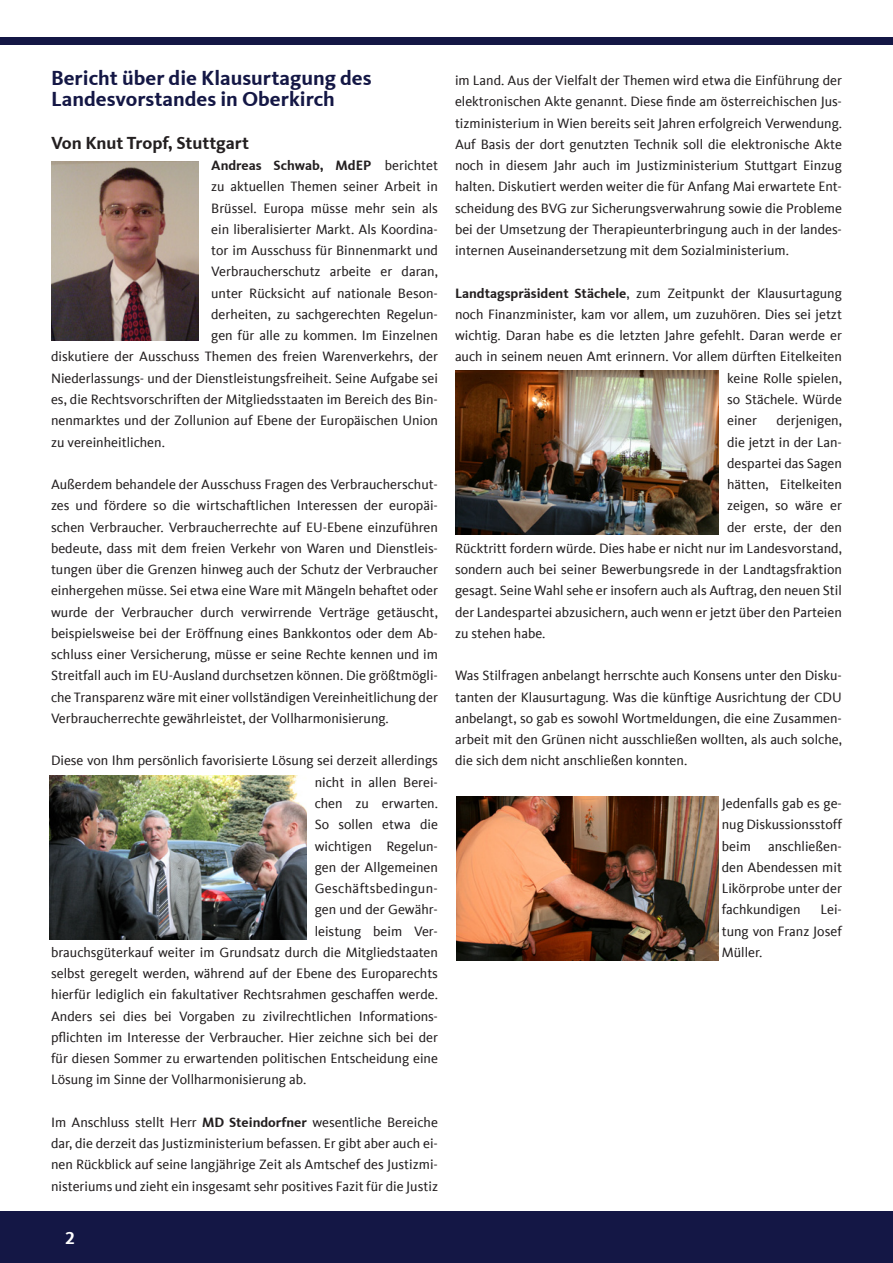
<style>
.page{position:relative;width:893px;height:1263px;background:#fff}
.page>*{position:absolute;margin:0;border:0;box-sizing:border-box;transform-origin:0 0}
.t1{font:700 21px/21.3px "CDU Kievit Tab";color:#141745}
.t2{font:700 18px "CDU Kievit Tab";color:#231f20}
.t3{font:700 18px "CDU Kievit Tab";color:#fff}
.t4{font:13.95px/21.3px "CDU Kievit Tab";color:#231f20;text-align:justify}
.t5{font:700 13.95px "CDU Kievit Tab";color:#231f20}
.t6{font:13.95px "CDU Kievit Tab";letter-spacing:.025em;color:#231f20}
.s1{font-weight:400}
.s2{font-weight:700}
</style>
<div class="page">
<div style="left:0;top:1211px;width:893px;height:52px;background:#141745"></div>
<div style="left:0;top:37px;width:893px;height:8px;background:#141745"></div>
<img style="left:51px;top:161px;width:147px;height:180px">
<img style="left:50px;top:775px;width:256px;height:164px">
<img style="left:455px;top:371px;width:264px;height:164px">
<img style="left:456px;top:796px;width:263px;height:164px">
<h1 class="t1" style="left:51px;top:67px;width:322px">Bericht über die Klausurtagung des<br>Landesvorstandes in Oberkirch</h1>
<p class="t2" style="left:51px;top:132px;width:200px">Von Knut Tropf, Stuttgart</p>
<p class="t5" style="left:211px;top:157px;width:228px">Andreas Schwab, MdEP <span class="s1">berichtet</span></p>
<p class="t4" style="left:211px;top:176px;width:228px">zu aktuellen Themen seiner Arbeit in</p>
<p class="t4" style="left:211px;top:197px;width:228px">Brüssel. Europa müsse mehr sein als</p>
<p class="t4" style="left:211px;top:219px;width:228px">ein liberalisierter Markt. Als Koordina-</p>
<p class="t4" style="left:211px;top:240px;width:228px">tor im Ausschuss für Binnenmarkt und</p>
<p class="t4" style="left:211px;top:261px;width:228px">Verbraucherschutz arbeite er daran,</p>
<p class="t4" style="left:211px;top:282px;width:228px">unter Rücksicht auf nationale Beson-</p>
<p class="t4" style="left:211px;top:304px;width:228px">derheiten, zu sachgerechten Regelun-</p>
<p class="t4" style="left:211px;top:325px;width:228px">gen für alle zu kommen. Im Einzelnen</p>
<p class="t4" style="left:51px;top:346px;width:388px">diskutiere der Ausschuss Themen des freien Warenverkehrs, der</p>
<p class="t4" style="left:51px;top:368px;width:388px">Niederlassungs- und der Dienstleistungsfreiheit. Seine Aufgabe sei</p>
<p class="t4" style="left:51px;top:389px;width:388px">es, die Rechtsvorschriften der Mitgliedsstaaten im Bereich des Bin-</p>
<p class="t4" style="left:51px;top:410px;width:388px">nenmarktes und der Zollunion auf Ebene der Europäischen Union</p>
<p class="t4" style="left:51px;top:431px;width:115px">zu vereinheitlichen.</p>
<p class="t4" style="left:51px;top:474px;width:388px">Außerdem behandele der Ausschuss Fragen des Verbraucherschut&shy;zes und fördere so die wirtschaftlichen Interessen der europäi&shy;schen Verbraucher. Verbraucherrechte auf EU-Ebene einzuführen bedeute, dass mit dem freien Verkehr von Waren und Dienstleis&shy;tungen über die Grenzen hinweg auch der Schutz der Verbraucher einhergehen müsse. Sei etwa eine Ware mit Mängeln behaftet oder wurde der Verbraucher durch verwirrende Verträge getäuscht, beispielsweise bei der Eröffnung eines Bankkontos oder dem Ab&shy;schluss einer Versicherung, müsse er seine Rechte kennen und im Streitfall auch im EU-Ausland durchsetzen können. Die größtmögli&shy;che Transparenz wäre mit einer vollständigen Vereinheitlichung der Verbraucherrechte gewährleistet, der Vollharmonisierung.</p>
<p class="t4" style="left:51px;top:750px;width:388px">Diese von Ihm persönlich favorisierte Lösung sei derzeit allerdings</p>
<p class="t4" style="left:315px;top:771px;width:125px">nicht in allen Berei-</p>
<p class="t4" style="left:315px;top:793px;width:125px">chen zu erwarten.</p>
<p class="t4" style="left:315px;top:814px;width:125px">So sollen etwa die</p>
<p class="t4" style="left:315px;top:835px;width:125px">wichtigen Regelun-</p>
<p class="t4" style="left:315px;top:856px;width:125px">gen der Allgemeinen</p>
<p class="t6" style="left:315px;top:880px;width:125px">Geschäftsbedingun-</p>
<p class="t4" style="left:315px;top:899px;width:125px">gen und der Gewähr-</p>
<p class="t4" style="left:315px;top:920px;width:125px">leistung beim Ver-</p>
<p class="t4" style="left:51px;top:942px;width:388px">brauchsgüterkauf weiter im Grundsatz durch die Mitgliedstaaten</p>
<p class="t4" style="left:51px;top:963px;width:388px">selbst geregelt werden, während auf der Ebene des Europarechts</p>
<p class="t4" style="left:51px;top:984px;width:388px">hierfür lediglich ein fakultativer Rechtsrahmen geschaffen werde.</p>
<p class="t4" style="left:51px;top:1005px;width:387px">Anders sei dies bei Vorgaben zu zivilrechtlichen Informations-</p>
<p class="t4" style="left:51px;top:1027px;width:388px">pflichten im Interesse der Verbraucher. Hier zeichne sich bei der</p>
<p class="t4" style="left:51px;top:1048px;width:388px">für diesen Sommer zu erwartenden politischen Entscheidung eine</p>
<p class="t4" style="left:51px;top:1069px;width:257px">Lösung im Sinne der Vollharmonisierung ab.</p>
<p class="t4" style="left:51px;top:1112px;width:388px">Im Anschluss stellt Herr <span class="s2">MD Steindorfner</span> wesentliche Bereiche dar, die derzeit das Justizministerium befassen. Er gibt aber auch ei&shy;nen Rückblick auf seine langjährige Zeit als Amtschef des Justizmi&shy;nisteriums und zieht ein insgesamt sehr positives Fazit für die Justiz</p>
<p class="t3" style="left:65px;top:1227px;width:11px">2</p>
<p class="t4" style="left:455px;top:70px;width:388px">im Land. Aus der Vielfalt der Themen wird etwa die Einführung der elektronischen Akte genannt. Diese finde am österreichischen Jus&shy;tizministerium in Wien bereits seit Jahren erfolgreich Verwendung.<br>Auf Basis der dort genutzten Technik soll die elektronische Akte noch in diesem Jahr auch im Justizministerium Stuttgart Einzug halten. Diskutiert werden weiter die für Anfang Mai erwartete Ent&shy;scheidung des BVG zur Sicherungsverwahrung sowie die Probleme bei der Umsetzung der Therapieunterbringung auch in der landes&shy;internen Auseinandersetzung mit dem Sozialministerium.</p>
<p class="t4" style="left:455px;top:282px;width:388px"><span class="s2">Landtagspräsident Stächele</span>, zum Zeitpunkt der Klausurtagung</p>
<p class="t4" style="left:455px;top:304px;width:388px">noch Finanzminister, kam vor allem, um zuzuhören. Dies sei jetzt</p>
<p class="t4" style="left:455px;top:325px;width:388px">wichtig. Daran habe es die letzten Jahre gefehlt. Daran werde er</p>
<p class="t4" style="left:455px;top:346px;width:388px">auch in seinem neuen Amt erinnern. Vor allem dürften Eitelkeiten</p>
<p class="t4" style="left:727px;top:368px;width:116px">keine Rolle spielen,</p>
<p class="t4" style="left:727px;top:389px;width:116px">so Stächele. Würde</p>
<p class="t4" style="left:727px;top:410px;width:31px">einer</p>
<p class="t4" style="left:776px;top:410px;width:67px">derjenigen,</p>
<p class="t4" style="left:727px;top:431px;width:116px">die jetzt in der Lan-</p>
<p class="t4" style="left:727px;top:453px;width:116px">despartei das Sagen</p>
<p class="t4" style="left:727px;top:474px;width:116px">hätten, Eitelkeiten</p>
<p class="t4" style="left:727px;top:495px;width:116px">zeigen, so wäre er</p>
<p class="t4" style="left:727px;top:516px;width:116px">der erste, der den</p>
<p class="t4" style="left:455px;top:538px;width:388px">Rücktritt fordern würde. Dies habe er nicht nur im Landesvorstand,</p>
<p class="t4" style="left:455px;top:559px;width:388px">sondern auch bei seiner Bewerbungsrede in der Landtagsfraktion</p>
<p class="t4" style="left:455px;top:580px;width:388px">gesagt. Seine Wahl sehe er insofern auch als Auftrag, den neuen Stil</p>
<p class="t4" style="left:455px;top:601px;width:388px">der Landespartei abzusichern, auch wenn er jetzt über den Parteien</p>
<p class="t4" style="left:455px;top:623px;width:92px">zu stehen habe.</p>
<p class="t4" style="left:455px;top:665px;width:388px">Was Stilfragen anbelangt herrschte auch Konsens unter den Disku&shy;tanten der Klausurtagung. Was die künftige Ausrichtung der CDU anbelangt, so gab es sowohl Wortmeldungen, die eine Zusammen&shy;arbeit mit den Grünen nicht ausschließen wollten, als auch solche, die sich dem nicht anschließen konnten.</p>
<p class="t4" style="left:722px;top:793px;width:122px">Jedenfalls gab es ge&shy;nug Diskussionsstoff beim anschließen&shy;den Abendessen mit Likörprobe unter der fachkundigen</p>
<p class="t4" style="left:722px;top:899px;width:122px;text-indent:99px">Lei&shy;tung von Franz Josef Müller.</p>
</div>
